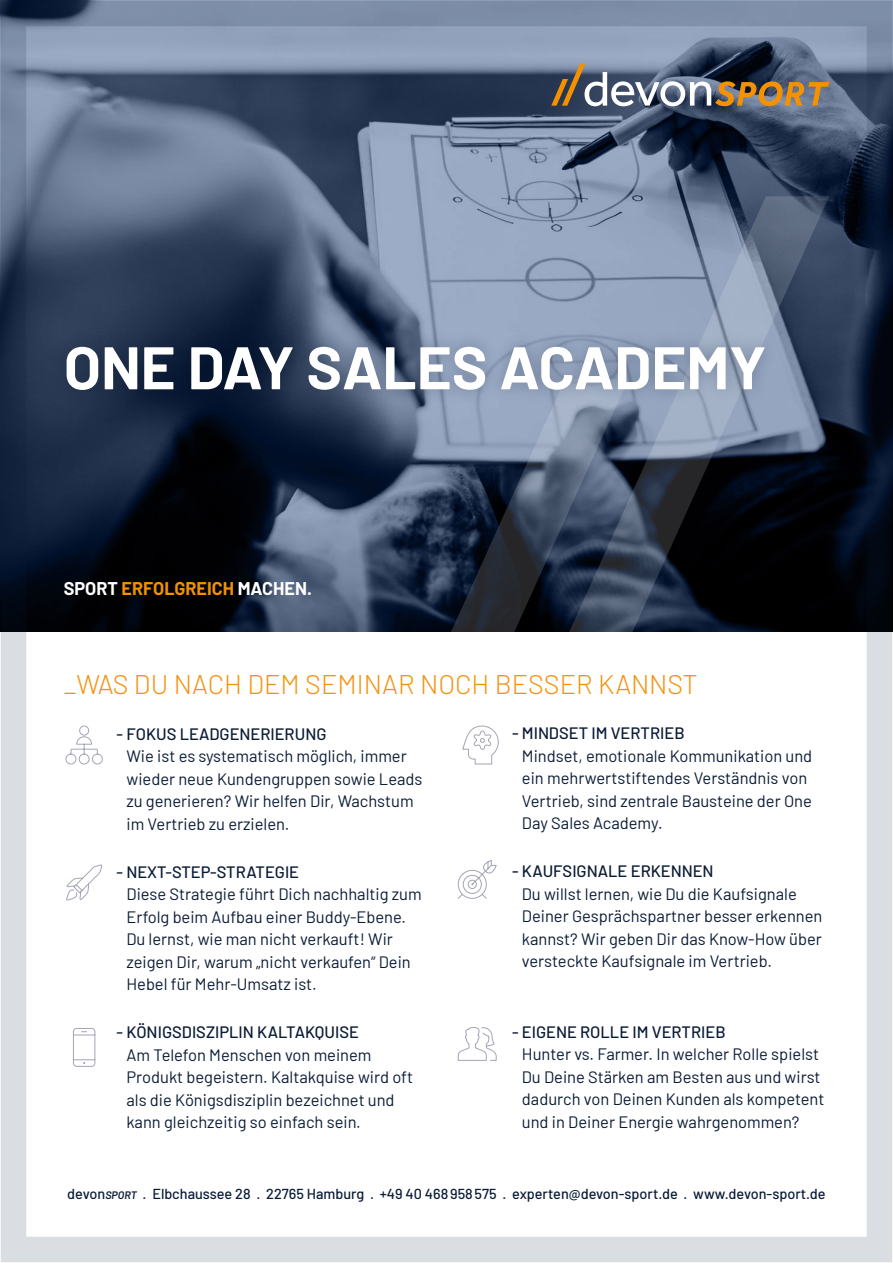
<style>
.page{position:relative;width:893px;height:1263px;background:#fff}
.page>*{position:absolute;margin:0;border:0;box-sizing:border-box;transform-origin:0 0}
.t1{font:700 60px "Barlow";color:#fff}
.t2{font:300 27px "Barlow";color:#f3920f}
.t3{font:700 18px "Barlow";color:#fff}
.t4{font:16.5px/22.5px "Barlow";color:#0b1c36}
.t5{font:500 16.5px "Barlow";color:#0b1c36}
.t6{font:500 14.4px "Barlow";color:#0b1c36}
.s1{color:#f39100}
.s2{font-weight:600;font-style:italic;font-size:10.8px}
</style>
<div class="page">
<img style="left:0;top:0;width:893px;height:631px">
<svg style="left:550px;top:196px;width:279px;height:436px;background:#4f5a6c"></svg>
<svg style="left:432px;top:405px;width:196px;height:227px;background:#414e62"></svg>
<svg style="left:551px;top:64px;width:278px;height:42px;background:#73716f"></svg>
<div style="left:1px;top:1px;width:891px;height:1261px;border:26px solid #0b1c36"></div>
<svg style="left:73px;top:1028px;width:23px;height:39px"></svg>
<svg style="left:66px;top:864px;width:37px;height:37px"></svg>
<svg style="left:457px;top:860px;width:40px;height:39px"></svg>
<svg style="left:65px;top:725px;width:38px;height:40px"></svg>
<svg style="left:457px;top:1027px;width:40px;height:34px"></svg>
<svg style="left:462px;top:725px;width:37px;height:40px"></svg>
<div style="left:51px;top:331px;width:727px;height:74px;background:#0b1c36;opacity:.3"></div>
<h1 class="t1" style="left:64px;top:323px;width:704px">ONE DAY SALES ACADEMY</h1>
<p class="t3" style="left:64px;top:575px;width:250px">SPORT <span class="s1">ERFOLGREICH</span> MACHEN.</p>
<h2 class="t2" style="left:64px;top:665px;width:636px">_WAS DU NACH DEM SEMINAR NOCH BESSER KANNST</h2>
<p class="t5" style="left:117px;top:721px;width:211px">- FOKUS LEADGENERIERUNG</p>
<p class="t4" style="left:126px;top:744px;width:297px">Wie ist es systematisch möglich, immer wieder neue Kundengruppen sowie Leads zu generieren? Wir helfen Dir, Wachstum im Vertrieb zu erzielen.</p>
<p class="t5" style="left:117px;top:860px;width:184px">- NEXT-STEP-STRATEGIE</p>
<p class="t4" style="left:126px;top:882px;width:297px">Diese Strategie führt Dich nachhaltig zum Erfolg beim Aufbau einer Buddy-Ebene.<br>Du lernst, wie man nicht verkauft! Wir zeigen Dir, warum „nicht verkaufen“ Dein Hebel für Mehr-Umsatz ist.</p>
<p class="t5" style="left:117px;top:1020px;width:244px">- KÖNIGSDISZIPLIN KALTAKQUISE</p>
<p class="t4" style="left:126px;top:1042px;width:288px">Am Telefon Menschen von meinem Produkt begeistern. Kaltakquise wird oft als die Königsdisziplin bezeichnet und kann gleichzeitig so einfach sein.</p>
<p class="t5" style="left:512px;top:721px;width:174px">- MINDSET IM VERTRIEB</p>
<p class="t4" style="left:522px;top:743px;width:292px">Mindset, emotionale Kommunikation und ein mehrwertstiftendes Verständnis von Vertrieb, sind zentrale Bausteine der One Day Sales Academy.</p>
<p class="t5" style="left:512px;top:859px;width:203px">- KAUFSIGNALE ERKENNEN</p>
<p class="t4" style="left:522px;top:881px;width:302px">Du willst lernen, wie Du die Kaufsignale Deiner Gesprächspartner besser erkennen kannst? Wir geben Dir das Know-How über versteckte Kaufsignale im Vertrieb.</p>
<p class="t5" style="left:512px;top:1020px;width:215px">- EIGENE ROLLE IM VERTRIEB</p>
<p class="t4" style="left:522px;top:1042px;width:304px">Hunter vs. Farmer. In welcher Rolle spielst Du Deine Stärken am Besten aus und wirst dadurch von Deinen Kunden als kompetent und in Deiner Energie wahrgenommen?</p>
<p class="t6" style="left:67px;top:1183px;width:760px">devon<span class="s2">SPORT</span> . Elbchaussee 28 . 22765 Hamburg . +49 40 468958575 . experten@devon-sport.de . www.devon-sport.de</p>
</div>
